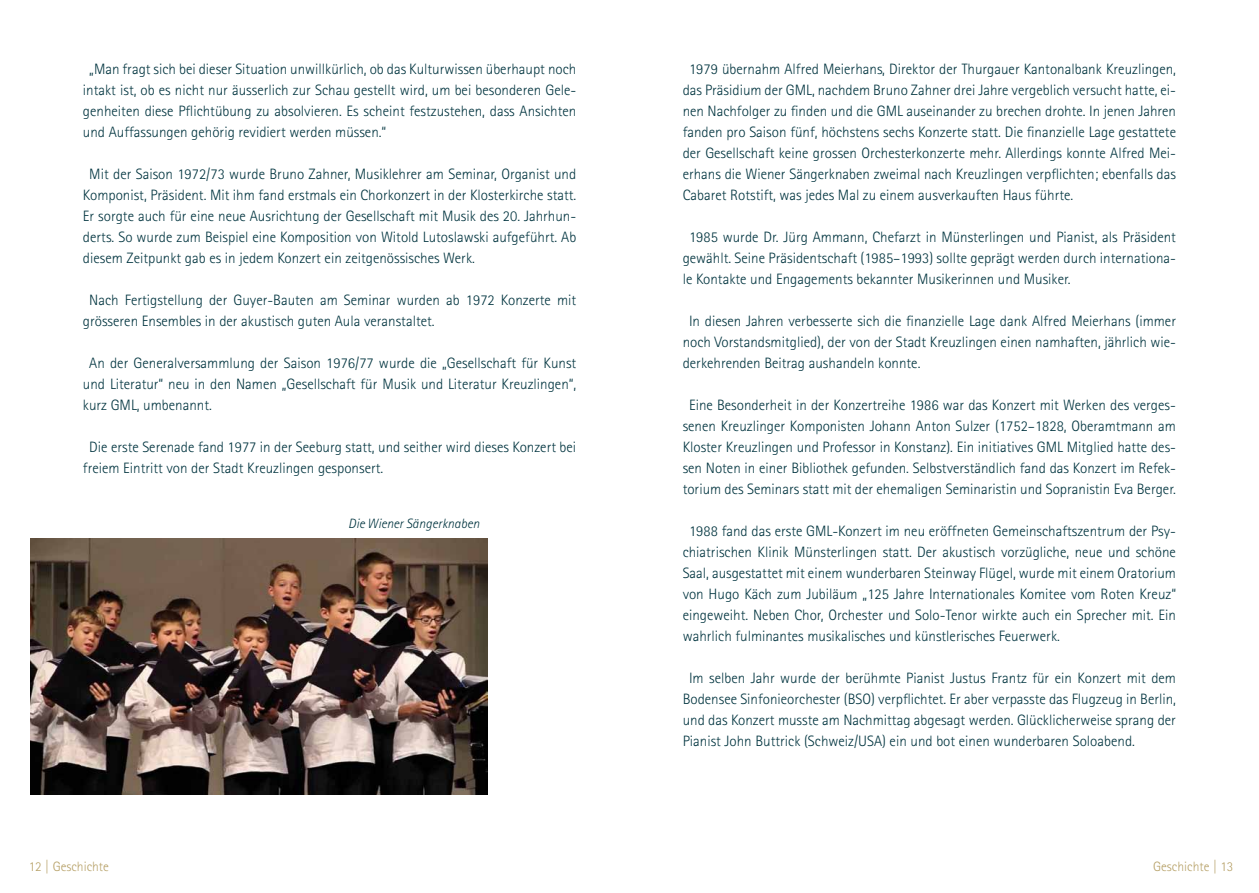
<style>
.page{position:relative;width:1259px;height:893px;background:#fff}
.page>*{position:absolute;margin:0;border:0;box-sizing:border-box;transform-origin:0 0}
.t1{font:300 15px/21px "AT Rotis Sans Serif";color:#00343f;text-align:justify}
.t2{font:300 13.5px "AT Rotis Sans Serif";color:#b6a066}
.t3{font:italic 300 13.5px "AT Rotis Sans Serif";color:#00343f}
</style>
<div class="page">
<img style="left:31px;top:539px;width:456px;height:255px">
<p class="t1" style="left:83px;top:59px;width:495px;text-indent:6px">„Man fragt sich bei dieser Situation unwillkürlich, ob das Kulturwissen überhaupt noch intakt ist, ob es nicht nur äusserlich zur Schau gestellt wird, um bei besonderen Gele&shy;genheiten diese Pflichtübung zu absolvieren. Es scheint festzustehen, dass Ansichten und Auffassungen gehörig revidiert werden müssen.“</p>
<p class="t1" style="left:83px;top:164px;width:495px;text-indent:6px">Mit der Saison 1972/73 wurde Bruno Zahner, Musiklehrer am Seminar, Organist und Komponist, Präsident. Mit ihm fand erstmals ein Chorkonzert in der Klosterkirche statt.<br>Er sorgte auch für eine neue Ausrichtung der Gesellschaft mit Musik des 20. Jahrhun&shy;derts. So wurde zum Beispiel eine Komposition von Witold Lutoslawski aufgeführt. Ab diesem Zeitpunkt gab es in jedem Konzert ein zeitgenössisches Werk.</p>
<p class="t1" style="left:83px;top:290px;width:495px;text-indent:6px">Nach Fertigstellung der Guyer-Bauten am Seminar wurden ab 1972 Konzerte mit grösseren Ensembles in der akustisch guten Aula veranstaltet.</p>
<p class="t1" style="left:83px;top:353px;width:495px;text-indent:6px">An der Generalversammlung der Saison 1976/77 wurde die „Gesellschaft für Kunst und Literatur“ neu in den Namen „Gesellschaft für Musik und Literatur Kreuzlingen“, kurz GML, umbenannt.</p>
<p class="t1" style="left:83px;top:437px;width:495px;text-indent:6px">Die erste Serenade fand 1977 in der Seeburg statt, und seither wird dieses Konzert bei freiem Eintritt von der Stadt Kreuzlingen gesponsert.</p>
<p class="t3" style="left:348px;top:516px;width:133px">Die Wiener Sängerknaben</p>
<p class="t1" style="left:682px;top:59px;width:495px;text-indent:6px">1979 übernahm Alfred Meierhans, Direktor der Thurgauer Kantonalbank Kreuzlingen, das Präsidium der GML, nachdem Bruno Zahner drei Jahre vergeblich versucht hatte, ei&shy;nen Nachfolger zu finden und die GML auseinander zu brechen drohte. In jenen Jahren fanden pro Saison fünf, höchstens sechs Konzerte statt. Die finanzielle Lage gestattete der Gesellschaft keine grossen Orchesterkonzerte mehr. Allerdings konnte Alfred Mei&shy;erhans die Wiener Sängerknaben zweimal nach Kreuzlingen verpflichten; ebenfalls das Cabaret Rotstift, was jedes Mal zu einem ausverkauften Haus führte.</p>
<p class="t1" style="left:682px;top:227px;width:495px;text-indent:6px">1985 wurde Dr. Jürg Ammann, Chefarzt in Münsterlingen und Pianist, als Präsident gewählt. Seine Präsidentschaft (1985–1993) sollte geprägt werden durch internationa&shy;le Kontakte und Engagements bekannter Musikerinnen und Musiker.</p>
<p class="t1" style="left:682px;top:311px;width:495px;text-indent:6px">In diesen Jahren verbesserte sich die finanzielle Lage dank Alfred Meierhans (immer noch Vorstandsmitglied), der von der Stadt Kreuzlingen einen namhaften, jährlich wie&shy;derkehrenden Beitrag aushandeln konnte.</p>
<p class="t1" style="left:682px;top:395px;width:495px;text-align:center">Eine Besonderheit in der Konzertreihe 1986 war das Konzert mit Werken des verges&shy;senen Kreuzlinger Komponisten Johann Anton Sulzer (1752–1828, Oberamtmann am Kloster Kreuzlingen und Professor in Konstanz). Ein initiatives GML Mitglied hatte des&shy;sen Noten in einer Bibliothek gefunden. Selbstverständlich fand das Konzert im Refek&shy;torium des Seminars statt mit der ehemaligen Seminaristin und Sopranistin Eva Berger.</p>
<p class="t1" style="left:682px;top:521px;width:495px;text-indent:6px">1988 fand das erste GML-Konzert im neu eröffneten Gemeinschaftszentrum der Psy&shy;chiatrischen Klinik Münsterlingen statt. Der akustisch vorzügliche, neue und schöne Saal, ausgestattet mit einem wunderbaren Steinway Flügel, wurde mit einem Oratorium von Hugo Käch zum Jubiläum „125 Jahre Internationales Komitee vom Roten Kreuz“ eingeweiht. Neben Chor, Orchester und Solo-Tenor wirkte auch ein Sprecher mit. Ein wahrlich fulminantes musikalisches und künstlerisches Feuerwerk.</p>
<p class="t1" style="left:682px;top:668px;width:495px;text-indent:6px">Im selben Jahr wurde der berühmte Pianist Justus Frantz für ein Konzert mit dem Bodensee Sinfonieorchester (BSO) verpflichtet. Er aber verpasste das Flugzeug in Berlin, und das Konzert musste am Nachmittag abgesagt werden. Glücklicherweise sprang der Pianist John Buttrick (Schweiz/USA) ein und bot einen wunderbaren Soloabend.</p>
<p class="t2" style="left:29px;top:859px;width:82px">12 | Geschichte</p>
<p class="t2" style="left:1153px;top:859px;width:82px">Geschichte | 13</p>
</div>
